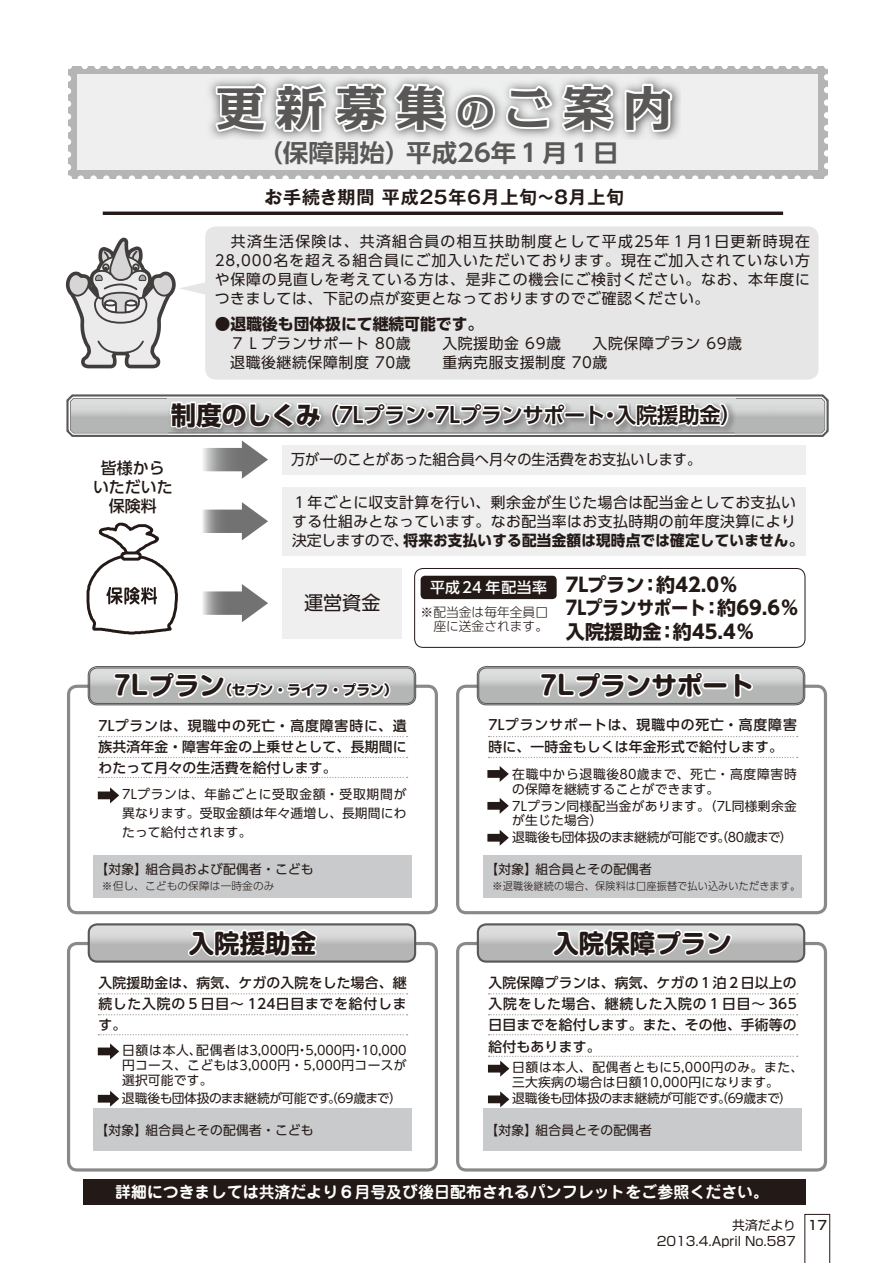
<style>
.page{position:relative;width:893px;height:1263px;background:#fff}
.page>*{position:absolute;margin:0;border:0;box-sizing:border-box;transform-origin:0 0}
.t1{font:47.4px "Kakumin Pro Bold 90 msp RKSJ H";letter-spacing:.2em;color:#595857;scale:1.05 1}
.t2{font:25.5px "Shin M Go Pro Bold 90 msp RKSJ H";color:#231916}
.t3{font:24.3px "UD Shin Go Pro De Bold 90 msp RKSJ H";color:#595857;scale:1.05 1}
.t4{font:21.3px "UD Shin Go Pro De Bold 90 msp RKSJ H";letter-spacing:-.015em;color:#231916}
.t5{font:19.2px/23.4px "UD Shin Go Pro Bold 90 msp RKSJ H";color:#231916}
.t6{font:19.2px "UD Shin Go Pro Regular 90 msp RKSJ H";color:#231916}
.t7{font:18px "Gothic MB101 Pro De Bold 90 msp RKSJ H";letter-spacing:.04em;color:#231916}
.t8{font:15.9px "Jun 501 Pro Bold 90 msp RKSJ H";color:#fff}
.t9{font:15.9px "UD Shin Go Pro Bold 90 msp RKSJ H";color:#231916}
.t10{font:15.9px/19.2px "UD Shin Go Pro Medium 90 msp RKSJ H";color:#231916;text-align:center}
.t11{font:14.85px/19.2px "UD Shin Go Pro Regular 90 msp RKSJ H";letter-spacing:.025em;color:#231916}
.t12{font:14.85px "UD Shin Go Pro Bold 90 msp RKSJ H";letter-spacing:.015em;color:#231916}
.t13{font:14.85px "UD Shin Go Pro Regular 90 msp RKSJ H";color:#231916;scale:.95 1}
.t14{font:14.85px "UD Shin Go Pro Medium 90 msp RKSJ H";letter-spacing:.03em;color:#fff}
.t15{font:13.8px/21.3px "UD Shin Go Pro Medium 90 msp RKSJ H";letter-spacing:.015em;color:#231916;text-align:justify}
.t16{font:13.8px "Shin M Go Pro Bold 90 msp RKSJ H";color:#231916}
.t17{font:12.75px/14.9px "UD Shin Go Pro Regular 90 msp RKSJ H";letter-spacing:.015em;color:#231916}
.t18{font:12.75px "UD Shin Go Pro Regular 90 msp RKSJ H";letter-spacing:-.05em;color:#231916}
.t19{font:12.75px "UD Shin Go Pro Regular 90 msp RKSJ H";letter-spacing:-.045em;color:#231916}
.t20{font:12.75px/15.9px "Shin Go Pro Regular 90 msp RKSJ H";color:#231916}
.t21{font:12.75px/13.8px "UD Shin Go Pro Light 90 msp RKSJ H";color:#231916;text-align:right}
.t22{font:10.65px "UD Shin Go Pro Light 90 msp RKSJ H";letter-spacing:.015em;color:#231916}
.s1{font-size:37.35px}
.s2{font-family:"UD Shin Go Pro Bold 90 msp RKSJ H";font-size:25.5px}
.s3{font-family:"UD Shin Go Pro Regular 90 msp RKSJ H"}
.s4{font-size:25.5px}
.s5{font-family:"Shin Go Pro Medium 90 msp RKSJ H"}
</style>
<div class="page">
<svg style="left:456px;top:942px;width:371px;height:229px"></svg>
<svg style="left:478px;top:924px;width:326px;height:37px;background:#c7c7c8"></svg>
<div style="left:477px;top:923px;width:328px;height:40px;border:2px solid #595857;border-radius:9px"></div>
<svg style="left:67px;top:942px;width:371px;height:229px"></svg>
<svg style="left:89px;top:924px;width:326px;height:37px;background:#c6c6c7"></svg>
<div style="left:88px;top:923px;width:328px;height:40px;border:2px solid #595857;border-radius:9px"></div>
<svg style="left:456px;top:685px;width:371px;height:229px"></svg>
<svg style="left:478px;top:667px;width:326px;height:37px;background:#c4c5c5"></svg>
<div style="left:477px;top:666px;width:328px;height:39px;border:1px solid #595857;border-radius:9px"></div>
<div style="left:479px;top:668px;width:324px;height:36px;border:1px solid #595857;border-radius:8px"></div>
<div style="left:68px;top:66px;width:759px;height:113px;background:#b5b5b6"></div>
<svg style="left:81px;top:175px;width:733px;height:4px"></svg>
<svg style="left:68px;top:78px;width:3px;height:101px"></svg>
<svg style="left:824px;top:66px;width:4px;height:100px"></svg>
<svg style="left:68px;top:66px;width:746px;height:3px"></svg>
<div style="left:77px;top:74px;width:741px;height:96px;background:#efeff0"></div>
<svg style="left:67px;top:685px;width:371px;height:229px"></svg>
<div style="left:93px;top:856px;width:319px;height:42px;background:#c9cacb"></div>
<div style="left:93px;top:1109px;width:319px;height:42px;background:#c9cacb"></div>
<div style="left:483px;top:856px;width:319px;height:42px;background:#c9cacb"></div>
<div style="left:483px;top:1109px;width:319px;height:42px;background:#c9cacb"></div>
<svg style="left:98px;top:736px;width:310px;height:1px"></svg>
<svg style="left:98px;top:993px;width:310px;height:1px"></svg>
<svg style="left:488px;top:736px;width:310px;height:1px"></svg>
<svg style="left:488px;top:993px;width:310px;height:1px"></svg>
<svg style="left:98px;top:757px;width:310px;height:1px"></svg>
<svg style="left:98px;top:1014px;width:310px;height:1px"></svg>
<svg style="left:488px;top:757px;width:310px;height:1px"></svg>
<svg style="left:488px;top:1014px;width:310px;height:1px"></svg>
<svg style="left:488px;top:1034px;width:310px;height:1px"></svg>
<svg style="left:98px;top:777px;width:310px;height:1px"></svg>
<svg style="left:98px;top:1034px;width:310px;height:1px"></svg>
<svg style="left:87px;top:523px;width:91px;height:111px"></svg>
<div style="left:282px;top:487px;width:524px;height:68px;background:#efeff0"></div>
<svg style="left:202px;top:502px;width:66px;height:38px"></svg>
<svg style="left:66px;top:394px;width:763px;height:85px"></svg>
<svg style="left:203px;top:584px;width:65px;height:38px"></svg>
<div style="left:282px;top:568px;width:119px;height:70px;background:#efeff0"></div>
<div style="left:414px;top:568px;width:391px;height:80px;border:1px solid #231916;border-radius:9px"></div>
<div style="left:421px;top:576px;width:136px;height:23px;background:#231916;border-radius:4px"></div>
<img style="left:209px;top:77px;width:472px;height:62px">
<svg style="left:212px;top:80px;width:285px;height:56px"></svg>
<svg style="left:504px;top:81px;width:170px;height:53px"></svg>
<svg style="left:104px;top:211px;width:680px;height:2px"></svg>
<hr style="left:103px;top:212px;width:680px;height:3px;background:#231916">
<svg style="left:186px;top:929px;width:133px;height:39px"></svg>
<svg style="left:538px;top:672px;width:171px;height:28px"></svg>
<div style="left:702px;top:682px;width:26px;height:7px;border:3px solid #fff;border-radius:2px"></div>
<svg style="left:732px;top:673px;width:22px;height:27px"></svg>
<svg style="left:551px;top:929px;width:182px;height:39px"></svg>
<svg style="left:98px;top:787px;width:21px;height:16px"></svg>
<svg style="left:487px;top:766px;width:22px;height:16px"></svg>
<svg style="left:487px;top:798px;width:22px;height:16px"></svg>
<svg style="left:487px;top:830px;width:22px;height:16px"></svg>
<svg style="left:98px;top:1043px;width:21px;height:16px"></svg>
<svg style="left:98px;top:1091px;width:21px;height:16px"></svg>
<svg style="left:488px;top:1056px;width:310px;height:20px"></svg>
<svg style="left:488px;top:1091px;width:21px;height:16px"></svg>
<div style="left:83px;top:1179px;width:723px;height:25px;background:#231916"></div>
<svg style="left:65px;top:239px;width:140px;height:130px"></svg>
<div style="left:205px;top:226px;width:614px;height:153px;background:#e6e6e7;border-radius:11px"></div>
<div style="left:89px;top:667px;width:326px;height:37px;background:#dcdddd;border-radius:9px"></div>
<img style="left:89px;top:680px;width:326px;height:24px">
<div style="left:88px;top:666px;width:328px;height:39px;border:1px solid #595857;border-radius:9px"></div>
<div style="left:89px;top:668px;width:325px;height:36px;border:1px solid #595857;border-radius:8px"></div>
<svg style="left:112px;top:668px;width:164px;height:33px"></svg>
<div style="left:277px;top:687px;width:7px;height:6px;border:3px solid #fff;border-radius:50%"></div>
<svg style="left:285px;top:681px;width:46px;height:18px"></svg>
<div style="left:332px;top:687px;width:7px;height:6px;border:3px solid #fff;border-radius:50%"></div>
<svg style="left:341px;top:680px;width:51px;height:20px"></svg>
<svg style="left:804px;top:1214px;width:26px;height:48px"></svg>
<h1 class="t1" style="left:216px;top:90px;width:437px">更新募集<span class="s1">の</span>ご案内</h1>
<h3 class="t3" style="left:257px;top:143px;width:345px">（保障開始）平成26年１月１日</h3>
<h3 class="t7" style="left:264px;top:191px;width:361px">お手続き期間 平成２5年６月上旬～８月上旬</h3>
<p class="t11" style="left:215px;top:234px;width:597px;text-align:justify">　共済生活保険は、共済組合員の相互扶助制度として平成25年１月1日更新時現在28,000名を超える組合員にご加入いただいております。現在ご加入されていない方や保障の見直しを考えている方は、是非この機会にご検討ください。なお、本年度につきましては、下記の点が変更となっておりますのでご確認ください。</p>
<p class="t9" style="left:215px;top:318px;width:270px">●退職後も団体扱にて継続可能です。</p>
<p class="t11" style="left:215px;top:336px;width:529px">　７Ｌプランサポート 80歳　　入院援助金 69歳　　入院保障プラン 69歳　退職後継続保障制度 70歳　　重病克服支援制度 70歳</p>
<h3 class="t4" style="left:171px;top:407px;width:572px"><span class="s2">制度のしくみ</span> （7Lプラン・7Lプランサポート・入院援助金）</h3>
<p class="t10" style="left:93px;top:461px;width:81px">皆様からいただいた保険料</p>
<p class="t13" style="left:291px;top:454px;width:433px">万が一のことがあった組合員へ月々の生活費をお支払いします。</p>
<p class="t11" style="left:292px;top:495px;width:505px">１年ごとに収支計算を行い、剰余金が生じた場合は配当金としてお支払いする仕組みとなっています。なお配当率はお支払時期の前年度決算により</p>
<p class="t12" style="left:292px;top:535px;width:513px"><span class="s3">決定しますので、</span>将来お支払いする配当金額は現時点では確定していません。</p>
<h3 class="t6" style="left:304px;top:596px;width:78px">運営資金</h3>
<p class="t14" style="left:430px;top:582px;width:118px">平成24 年配当率</p>
<p class="t21" style="left:421px;top:607px;width:129px">※ 配当金は毎年全員口座に送金されます。</p>
<h3 class="t5" style="left:566px;top:576px;width:235px">7Lプラン：約42.0％<br>7Lプランサポート：約69.6％入院援助金：約45.4％</h3>
<p class="t16" style="left:114px;top:685px;width:285px"><span class="s4">7Lプラン</span>（セブン・ライフ・プラン）</p>
<h2 class="t2" style="left:540px;top:676px;width:215px">7Lプランサポート</h2>
<p class="t15" style="left:98px;top:716px;width:310px">7Lプランは、現職中の死亡・高度障害時に、遺族共済年金・障害年金の上乗せとして、長期間にわたって月々の生活費を給付します。</p>
<p class="t17" style="left:122px;top:786px;width:286px;line-height:19.2px;text-align:justify">7Lプランは、年齢ごとに受取金額・受取期間が異なります。受取金額は年々逓増し、長期間にわたって給付されます。</p>
<p class="t15" style="left:488px;top:716px;width:310px">7Lプランサポートは、現職中の死亡・高度障害時に、一時金もしくは年金形式で給付します。</p>
<p class="t17" style="left:512px;top:768px;width:286px">在職中から退職後80歳まで、死亡・高度障害時の保障を継続することができます。</p>
<p class="t17" style="left:512px;top:800px;width:286px">7Lプラン同様配当金があります。（7L同様剰余金が生じた場合）</p>
<p class="t19" style="left:512px;top:833px;width:282px">退職後も団体扱のまま継続が可能です。（80歳まで）</p>
<p class="t17" style="left:95px;top:863px;width:220px">【対象】組合員および配偶者・こども</p>
<p class="t22" style="left:102px;top:882px;width:174px">※但し、こどもの保障は一時金のみ</p>
<p class="t17" style="left:486px;top:863px;width:168px">【対象】組合員とその配偶者</p>
<p class="t22" style="left:492px;top:882px;width:310px">※退職後継続の場合、保険料は口座振替で払い込みいただきます。</p>
<h2 class="t2" style="left:189px;top:933px;width:129px">入院援助金</h2>
<h2 class="t2" style="left:553px;top:933px;width:180px">入院保障プラン</h2>
<p class="t15" style="left:98px;top:974px;width:310px">入院援助金は、病気、ケガの入院をした場合、継続した入院の５日目～ 124日目までを給付します。</p>
<p class="t17" style="left:122px;top:1045px;width:286px;text-align:justify">日額は本人、配偶者は3,000円・5,000円・10,000円コース、こどもは3,000円・5,000円コースが選択可能です。</p>
<p class="t18" style="left:122px;top:1093px;width:281px">退職後も団体扱のまま継続が可能です。（69歳まで）</p>
<p class="t15" style="left:488px;top:974px;width:310px">入院保障プランは、病気、ケガの１泊２日以上の入院をした場合、継続した入院の１日目～ 365日目までを給付します。また、その他、手術等の給付もあります。</p>
<p class="t17" style="left:512px;top:1062px;width:293px;line-height:15.3px">日額は本人、配偶者ともに5,000円のみ。また、三大疾病の場合は日額10,000円になります。<br>退職後も団体扱のまま継続が可能です。（69歳まで）</p>
<p class="t17" style="left:95px;top:1124px;width:220px">【対象】組合員とその配偶者・こども</p>
<p class="t17" style="left:486px;top:1124px;width:168px">【対象】組合員とその配偶者</p>
<p class="t8" style="left:115px;top:1186px;width:656px">詳細につきましては共済だより６月号及び後日配布されるパンフレットをご参照ください。</p>
<p class="t20" style="left:657px;top:1218px;width:172px;text-indent:75px">共済だより <span class="s5">17<br></span>2013.4.April No.587</p>
</div>
